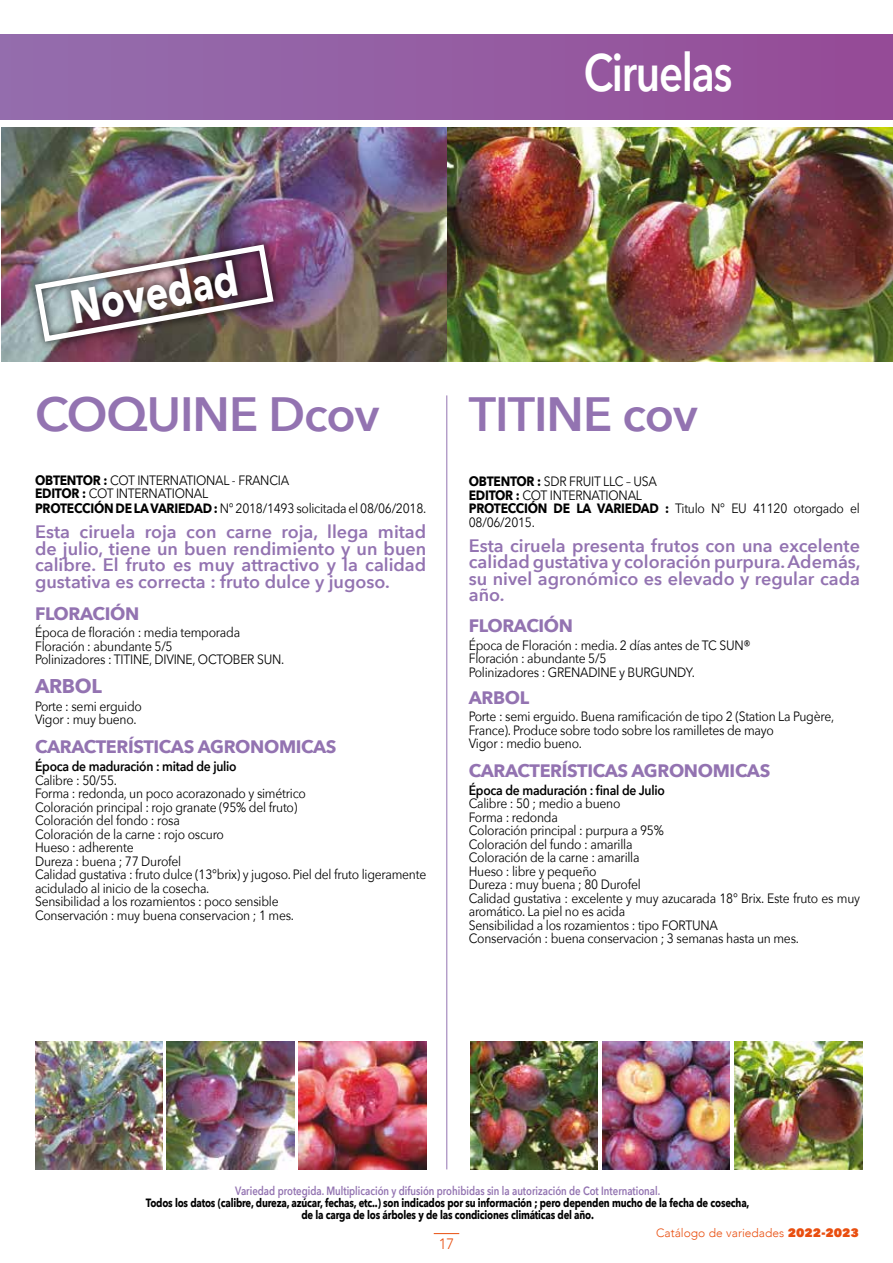
<style>
.page{position:relative;width:893px;height:1263px;background:#fff}
.page>*{position:absolute;margin:0;border:0;box-sizing:border-box;transform-origin:0 0}
.t1{font:600 52.5px "Avenir Next";letter-spacing:-.03em;color:#fff;scale:.8 1}
.t2{font:600 48px "Avenir Next";letter-spacing:-.02em;color:#9373b1}
.t3{font:700 47.25px "Avenir Next";color:#fff;scale:.8 1}
.t4{font:700 19.95px "Avenir Next";letter-spacing:-.02em;color:#9373b1}
.t5{font:600 18px/16.5px "Avenir Next";color:#9373b1;text-align:justify}
.t6{font:700 18px "Avenir Next";letter-spacing:-.02em;color:#9373b1}
.t7{font:300 15px "Avenir";color:#e94e0f}
.t8{font:13.5px/13.5px "Avenir Next";letter-spacing:-.02em;color:#000;scale:.9 1}
.t9{font:600 13.5px "Avenir Next";letter-spacing:-.02em;color:#000;scale:.9 1}
.t10{font:700 12px/12px "Avenir Next";letter-spacing:-.02em;color:#000;text-align:center;scale:.8 1}
.t11{font:600 12px "Avenir Next";color:#9373b1;scale:.8 1}
.t12{font:300 12px "Avenir";color:#e94e0f}
.s1{font-weight:700}
.s2{font-family:"Avenir Next";font-weight:800}
</style>
<div class="page">
<svg style="left:434px;top:1233px;width:25px;height:1px"></svg>
<div style="left:0;top:34px;width:893px;height:85px;background:linear-gradient(to right,#946eae,#954b97)"></div>
<img style="left:1px;top:128px;width:446px;height:233px">
<img style="left:602px;top:1042px;width:128px;height:127px">
<img style="left:735px;top:1042px;width:127px;height:127px">
<img style="left:470px;top:1042px;width:128px;height:127px">
<hr style="left:446px;top:395px;width:1px;height:774px;background:#9373b1">
<img style="left:447px;top:128px;width:446px;height:233px">
<div style="left:27px;top:236px;width:255px;height:114px;background:#000;opacity:.75"></div>
<img style="left:32px;top:241px;width:245px;height:104px">
<img style="left:35px;top:1042px;width:128px;height:127px">
<img style="left:167px;top:1042px;width:127px;height:127px">
<img style="left:299px;top:1042px;width:127px;height:127px">
<h1 class="t1" style="left:584px;top:27px;width:187px">Ciruelas</h1>
<h3 class="t3" style="left:64px;top:267px;width:213px;rotate:-10deg">Novedad</h3>
<h2 class="t2" style="left:35px;top:373px;width:346px">COQUINE Dcov</h2>
<p class="t8" style="left:35px;top:473px;width:284px"><span class="s1">OBTENTOR :</span> COT INTERNATIONAL - FRANCIA<br><span class="s1">EDITOR :</span> COT INTERNATIONAL</p>
<p class="t8" style="left:35px;top:501px;width:436px"><span class="s1">PROTECCIÓN DE LA VARIEDAD :</span> N° 2018/1493 solicitada el 08/06/2018.</p>
<h3 class="t5" style="left:35px;top:523px;width:393px">Esta ciruela roja con carne roja, llega mitad de julio, tiene un buen rendimiento y un buen calibre. El fruto es muy attractivo y la calidad gustativa es correcta : fruto dulce y jugoso.</h3>
<h3 class="t6" style="left:35px;top:598px;width:106px">FLORACIÓN</h3>
<p class="t8" style="left:35px;top:625px;width:278px">Época de floración : media temporada<br>Floración : abundante 5/5<br>Polinizadores : TITINE, DIVINE, OCTOBER SUN.</p>
<h3 class="t4" style="left:35px;top:668px;width:68px">ARBOL</h3>
<p class="t8" style="left:35px;top:699px;width:120px">Porte : semi erguido<br>Vigor : muy bueno.</p>
<h3 class="t6" style="left:35px;top:731px;width:303px">CARACTERÍSTICAS AGRONOMICAS</h3>
<p class="t9" style="left:35px;top:755px;width:225px">Época de maduración : mitad de julio</p>
<p class="t8" style="left:35px;top:772px;width:436px">Calibre : 50/55.<br>Forma : redonda, un poco acorazonado y simétrico<br>Coloración principal : rojo granate (95% del fruto)<br>Coloración del fondo : rosa<br>Coloración de la carne : rojo oscuro<br>Hueso : adherente<br>Dureza : buena ; 77 Durofel<br>Calidad gustativa : fruto dulce (13°brix) y jugoso. Piel del fruto ligeramente acidulado al inicio de la cosecha.<br>Sensibilidad a los rozamientos : poco sensible<br>Conservación : muy buena conservacion ; 1 mes.</p>
<h2 class="t2" style="left:469px;top:373px;width:231px">TITINE cov</h2>
<p class="t8" style="left:469px;top:474px;width:436px"><span class="s1">OBTENTOR :</span> SDR FRUIT LLC – USA<br><span class="s1">EDITOR :</span> COT INTERNATIONAL<br><span class="s1">PROTECCIÓN DE LA VARIEDAD :</span> Titulo N° EU 41120 otorgado el<br>08/06/2015.</p>
<h3 class="t5" style="left:469px;top:537px;width:393px">Esta ciruela presenta frutos con una excelente calidad gustativa y coloración purpura. Además, su nivel agronómico es elevado y regular cada año.</h3>
<h3 class="t6" style="left:469px;top:610px;width:106px">FLORACIÓN</h3>
<p class="t8" style="left:469px;top:637px;width:315px">Época de Floración : media. 2 días antes de TC SUN®<br>Floración : abundante 5/5<br>Polinizadores : GRENADINE y BURGUNDY.</p>
<h3 class="t6" style="left:469px;top:682px;width:62px">ARBOL</h3>
<p class="t8" style="left:469px;top:709px;width:407px">Porte : semi erguido. Buena ramificación de tipo 2 (Station La Pugère,<br>France). Produce sobre todo sobre los ramilletes de mayo<br>Vigor : medio bueno.</p>
<h3 class="t6" style="left:469px;top:755px;width:303px">CARACTERÍSTICAS AGRONOMICAS</h3>
<p class="t9" style="left:469px;top:779px;width:219px">Época de maduración : final de Julio</p>
<p class="t8" style="left:469px;top:796px;width:436px">Calibre : 50 ; medio a bueno<br>Forma : redonda<br>Coloración principal : purpura a 95%<br>Coloración del fundo : amarilla<br>Coloración de la carne : amarilla<br>Hueso : libre y pequeño<br>Dureza : muy buena ; 80 Durofel<br>Calidad gustativa : excelente y muy azucarada 18° Brix. Este fruto es muy aromático. La piel no es acida<br>Sensibilidad a los rozamientos : tipo FORTUNA<br>Conservación : buena conservacion ; 3 semanas hasta un mes.</p>
<p class="t11" style="left:235px;top:1181px;width:533px">Variedad protegida. Multiplicación y difusión prohibidas sin la autorización de Cot International.</p>
<p class="t10" style="left:146px;top:1197px;width:756px">Todos los datos (calibre, dureza, azúcar, fechas, etc..) son indicados por su información ; pero dependen mucho de la fecha de cosecha, de la carga de los árboles y de las condiciones climáticas del año.</p>
<p class="t7" style="left:439px;top:1235px;width:17px">17</p>
<p class="t12" style="left:656px;top:1226px;width:204px">Catálogo de variedades <span class="s2">2022-2023</span></p>
</div>
